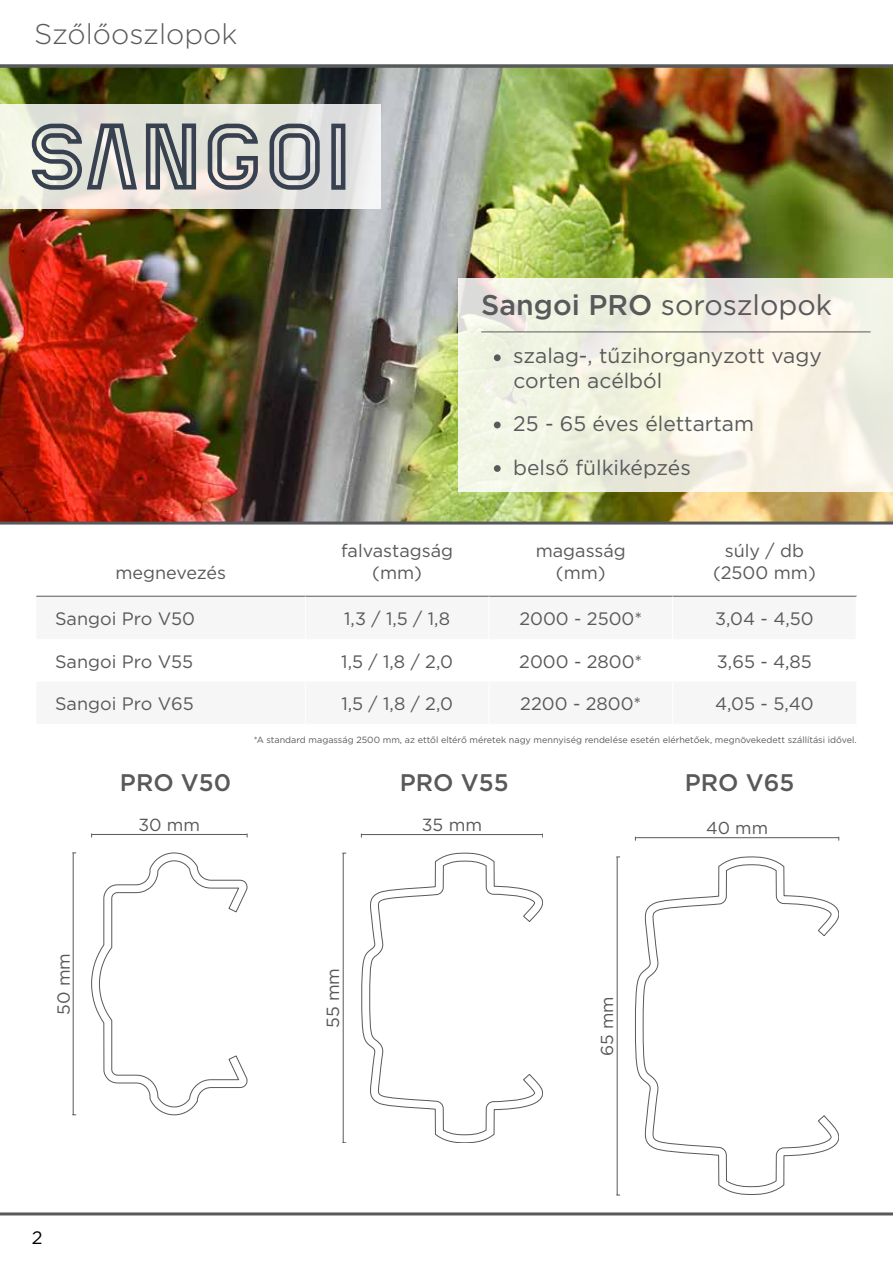
<style>
.page{position:relative;width:893px;height:1263px;background:#fff}
.page>*{position:absolute;margin:0;border:0;box-sizing:border-box;transform-origin:0 0}
.t1{font:28.5px "Gotham";color:#58595b}
.t2{font:300 28.5px "Gotham";color:#58595b}
.t3{font:500 24px "Gotham";color:#58595b}
.t4{font:21px/25.2px "Gotham";color:#58595b}
.t5{font:18px/21.6px "Gotham";color:#58595b;text-align:center}
.t6{font:18px "Gotham";color:#000}
.t7{font:17.55px "Gotham";color:#58595b}
.t8{font:17.25px "Gotham";color:#58595b}
.t9{font:9px "Gotham";color:#58595b}
.s1{font-weight:500}
</style>
<div class="page">
<img style="left:0;top:68px;width:893px;height:453px">
<hr style="left:36px;top:596px;width:269px;height:1px;background:#58595b">
<hr style="left:305px;top:596px;width:184px;height:1px;background:#58595b">
<hr style="left:489px;top:596px;width:184px;height:1px;background:#58595b">
<hr style="left:673px;top:596px;width:184px;height:1px;background:#58595b">
<svg style="left:91px;top:852px;width:156px;height:263px"></svg>
<hr style="left:73px;top:854px;width:1px;height:260px;background:#58595b">
<hr style="left:92px;top:834px;width:154px;height:1px;background:#58595b">
<hr style="left:343px;top:854px;width:1px;height:288px;background:#58595b">
<hr style="left:362px;top:834px;width:180px;height:1px;background:#58595b">
<svg style="left:361px;top:853px;width:182px;height:290px"></svg>
<hr style="left:636px;top:837px;width:202px;height:1px;background:#58595b">
<hr style="left:617px;top:858px;width:1px;height:336px;background:#58595b">
<svg style="left:635px;top:856px;width:204px;height:339px"></svg>
<hr style="left:0;top:521px;width:893px;height:3px;background:#58595b">
<hr style="left:0;top:65px;width:893px;height:3px;background:#58595b">
<hr style="left:0;top:1212px;width:893px;height:3px;background:#58595b">
<svg style="left:459px;top:278px;width:434px;height:213px;background:#f2f1e3"></svg>
<div style="left:494px;top:354px;width:7px;height:7px;background:#58595b;border-radius:50%"></div>
<div style="left:494px;top:422px;width:7px;height:6px;background:#58595b;border-radius:50%"></div>
<div style="left:494px;top:465px;width:7px;height:7px;background:#58595b;border-radius:50%"></div>
<hr style="left:481px;top:331px;width:390px;height:1px;background:#58595b">
<svg style="left:0;top:104px;width:381px;height:105px;background:#e6e5de"></svg>
<svg style="left:208px;top:124px;width:50px;height:66px;background:#9fa0a1"></svg>
<svg style="left:270px;top:124px;width:50px;height:66px;background:#9c9fa3"></svg>
<svg style="left:32px;top:124px;width:105px;height:66px;background:#a3a7a6"></svg>
<svg style="left:146px;top:124px;width:50px;height:65px;background:#878c8f"></svg>
<svg style="left:331px;top:124px;width:14px;height:66px"></svg>
<h1 class="t2" style="left:34px;top:16px;width:205px">Szőlőoszlopok</h1>
<p class="t5" style="left:115px;top:561px;width:112px">megnevezés</p>
<h1 class="t1" style="left:481px;top:286px;width:352px"><span class="s1">Sangoi PRO</span> soroszlopok</h1>
<p class="t4" style="left:513px;top:342px;width:310px">szalag-, tűzihorganyzott vagy corten acélból</p>
<p class="t4" style="left:513px;top:402px;width:242px;line-height:43.5px">25 - 65 éves élettartam belső fülkiképzés</p>
<p class="t5" style="left:341px;top:540px;width:113px">falvastagság (mm)</p>
<p class="t5" style="left:536px;top:540px;width:92px">magasság (mm)</p>
<p class="t5" style="left:713px;top:540px;width:104px">súly / db (2500 mm)</p>
<p class="t5" style="left:55px;top:607px;width:142px">Sangoi Pro V50</p>
<p class="t5" style="left:344px;top:607px;width:107px">1,3 / 1,5 / 1,8</p>
<p class="t5" style="left:519px;top:607px;width:124px">2000 - 2500*</p>
<p class="t5" style="left:715px;top:607px;width:100px">3,04 - 4,50</p>
<p class="t5" style="left:55px;top:650px;width:140px">Sangoi Pro V55</p>
<p class="t5" style="left:341px;top:650px;width:113px">1,5 / 1,8 / 2,0</p>
<p class="t5" style="left:519px;top:650px;width:125px">2000 - 2800*</p>
<p class="t5" style="left:717px;top:650px;width:97px">3,65 - 4,85</p>
<p class="t5" style="left:55px;top:692px;width:140px">Sangoi Pro V65</p>
<p class="t5" style="left:341px;top:692px;width:113px">1,5 / 1,8 / 2,0</p>
<p class="t5" style="left:520px;top:692px;width:123px">2200 - 2800*</p>
<p class="t5" style="left:715px;top:692px;width:100px">4,05 - 5,40</p>
<p class="t9" style="left:254px;top:734px;width:604px">*A standard magasság 2500 mm, az ettől eltérő méretek nagy mennyiség rendelése esetén elérhetőek, megnövekedett szállítási idővel.</p>
<h2 class="t3" style="left:120px;top:767px;width:113px">PRO V50</h2>
<h2 class="t3" style="left:400px;top:767px;width:110px">PRO V55</h2>
<h2 class="t3" style="left:685px;top:767px;width:111px">PRO V65</h2>
<p class="t7" style="left:52px;top:1015px;width:63px;rotate:-90deg">50 mm</p>
<p class="t7" style="left:138px;top:813px;width:63px">30 mm</p>
<p class="t6" style="left:32px;top:1226px;width:12px">2</p>
<p class="t7" style="left:322px;top:1028px;width:62px;rotate:-90deg">55 mm</p>
<p class="t7" style="left:422px;top:813px;width:62px">35 mm</p>
<p class="t8" style="left:596px;top:1056px;width:61px;rotate:-90deg">65 mm</p>
<p class="t8" style="left:706px;top:817px;width:63px">40 mm</p>
</div>
